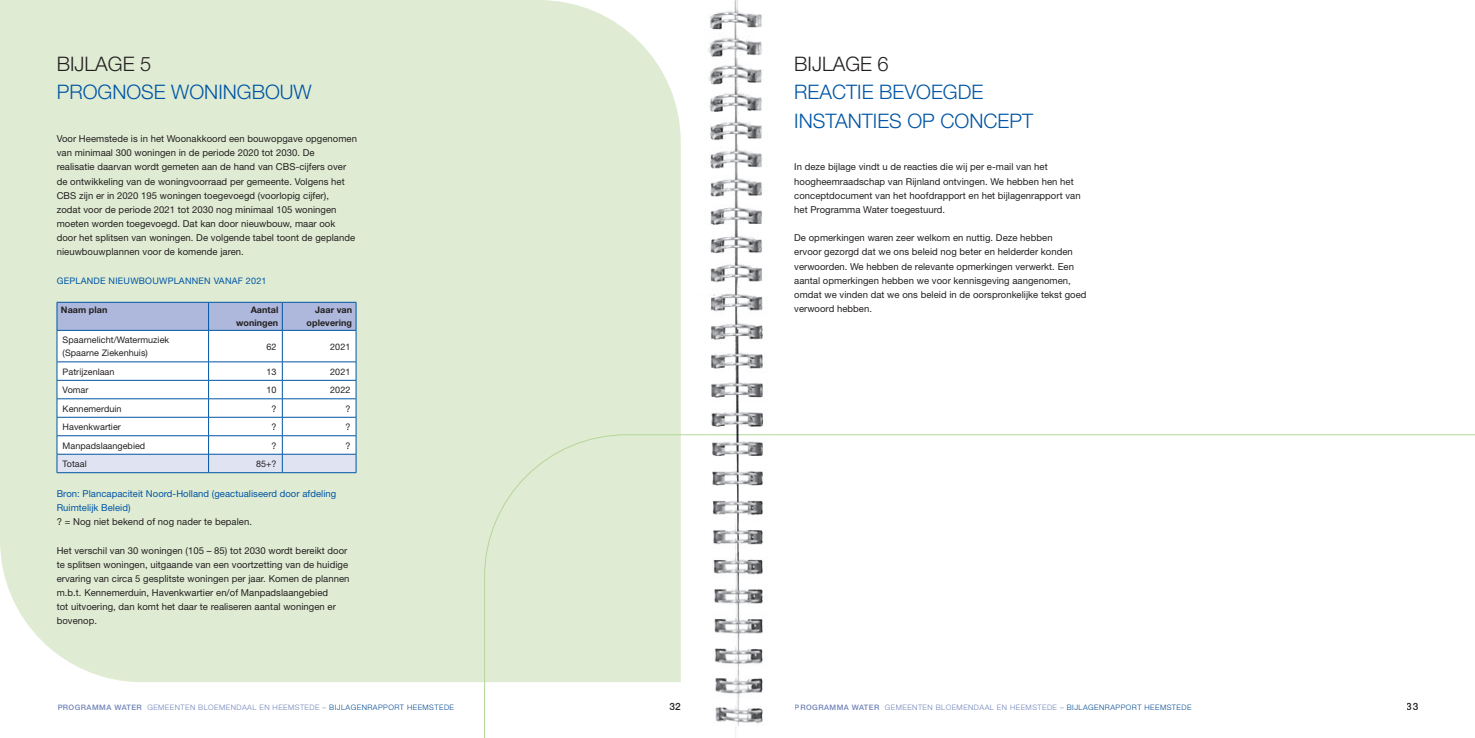
<style>
.page{position:relative;width:1475px;height:738px;background:#fff}
.page>*{position:absolute;margin:0;border:0;box-sizing:border-box;transform-origin:0 0}
.HFST_KOP{font:300 20px/28.3px "Helvetica Neue";color:#0155a5}
.HFST_KOP-2{font:300 20px "Helvetica Neue";color:#231f20}
.t1{font:500 10px "Helvetica Neue";color:#231f20}
.platte_tekst{font:9.5px/14.2px "Helvetica Neue";letter-spacing:.005em;color:#231f20}
.platte_tekst-2{font:9.5px/14.2px "Helvetica Neue";letter-spacing:.005em;color:#0155a5}
.tabeltekst{font:9px/13px "Helvetica Neue";letter-spacing:.005em;color:#231f20}
.tabeltekst-2{font:700 9px/13px "Helvetica Neue";letter-spacing:.005em;color:#231f20;text-align:right}
.Figuur_titel{font:9px "Helvetica Neue";letter-spacing:.025em;color:#0155a5}
.t2{font:300 7.5px "Helvetica Neue";letter-spacing:.06em;color:#7083b9}
.s1{font-weight:500}
.s2{color:#014a93}
</style>
<div class="page">
<div style="left:0;top:0;width:680px;height:681px;background:#dfecd3"></div>
<svg style="left:483px;top:433px;width:991px;height:304px"></svg>
<svg style="left:57px;top:302px;width:300px;height:170px"></svg>
<hr style="left:57px;top:472px;width:151px;height:1px;background:#0155a5">
<hr style="left:208px;top:472px;width:74px;height:1px;background:#0155a5">
<hr style="left:282px;top:472px;width:74px;height:1px;background:#0155a5">
<img style="left:697px;top:0;width:81px;height:737px">
<p class="HFST_KOP-2" style="left:57px;top:52px;width:96px">BIJLAGE 5</p>
<p class="HFST_KOP" style="left:57px;top:78px;width:256px">PROGNOSE WONINGBOUW</p>
<p class="platte_tekst" style="left:57px;top:131px;width:302px">Voor Heemstede is in het Woonakkoord een bouwopgave opgenomen van minimaal 300 woningen in de periode 2020 tot 2030. De<br>realisatie daarvan wordt gemeten aan de hand van CBS-cijfers over de ontwikkeling van de woningvoorraad per gemeente. Volgens het CBS zijn er in 2020 195 woningen toegevoegd (voorlopig cijfer),<br>zodat voor de periode 2021 tot 2030 nog minimaal 105 woningen moeten worden toegevoegd. Dat kan door nieuwbouw, maar ook door het splitsen van woningen. De volgende tabel toont de geplande nieuwbouwplannen voor de komende jaren.</p>
<p class="Figuur_titel" style="left:57px;top:275px;width:211px">GEPLANDE NIEUWBOUWPLANNEN VANAF 2021</p>
<p class="tabeltekst-2" style="left:61px;top:303px;width:48px">Naam plan</p>
<p class="tabeltekst-2" style="left:236px;top:303px;width:44px">Aantal woningen</p>
<p class="tabeltekst-2" style="left:306px;top:303px;width:47px">Jaar van oplevering</p>
<p class="tabeltekst" style="left:63px;top:333px;width:108px">Spaarnelicht/Watermuziek (Spaarne Ziekenhuis)</p>
<p class="tabeltekst" style="left:266px;top:339px;width:12px">62</p>
<p class="tabeltekst" style="left:330px;top:339px;width:22px">2021</p>
<p class="tabeltekst" style="left:63px;top:364px;width:53px">Patrijzenlaan</p>
<p class="tabeltekst" style="left:266px;top:364px;width:12px">13</p>
<p class="tabeltekst" style="left:330px;top:364px;width:22px">2021</p>
<p class="tabeltekst" style="left:63px;top:383px;width:27px">Vomar</p>
<p class="tabeltekst" style="left:266px;top:383px;width:12px">10</p>
<p class="tabeltekst" style="left:330px;top:383px;width:22px">2022</p>
<p class="tabeltekst" style="left:63px;top:401px;width:60px">Kennemerduin</p>
<p class="tabeltekst" style="left:271px;top:401px;width:7px">?</p>
<p class="tabeltekst" style="left:345px;top:401px;width:7px">?</p>
<p class="tabeltekst" style="left:63px;top:420px;width:60px">Havenkwartier</p>
<p class="tabeltekst" style="left:271px;top:420px;width:7px">?</p>
<p class="tabeltekst" style="left:345px;top:420px;width:7px">?</p>
<p class="tabeltekst" style="left:63px;top:438px;width:84px">Manpadslaangebied</p>
<p class="tabeltekst" style="left:271px;top:438px;width:7px">?</p>
<p class="tabeltekst" style="left:345px;top:438px;width:7px">?</p>
<p class="tabeltekst" style="left:63px;top:457px;width:26px">Totaal</p>
<p class="tabeltekst" style="left:256px;top:457px;width:22px">85+?</p>
<p class="platte_tekst-2" style="left:57px;top:485px;width:281px">Bron: Plancapaciteit Noord-Holland (geactualiseerd door afdeling<br>Ruimtelijk Beleid)</p>
<p class="platte_tekst" style="left:57px;top:514px;width:197px">? = Nog niet bekend of nog nader te bepalen.</p>
<p class="platte_tekst" style="left:57px;top:542px;width:294px">Het verschil van 30 woningen (105 – 85) tot 2030 wordt bereikt door te splitsen woningen, uitgaande van een voortzetting van de huidige ervaring van circa 5 gesplitste woningen per jaar. Komen de plannen m.b.t. Kennemerduin, Havenkwartier en/of Manpadslaangebied<br>tot uitvoering, dan komt het daar te realiseren aantal woningen er bovenop.</p>
<p class="HFST_KOP-2" style="left:794px;top:52px;width:96px">BIJLAGE 6</p>
<p class="HFST_KOP" style="left:794px;top:78px;width:240px">REACTIE BEVOEGDE<br>INSTANTIES OP CONCEPT</p>
<p class="platte_tekst" style="left:794px;top:159px;width:288px">In deze bijlage vindt u de reacties die wij per e-mail van het hoogheemraadschap van Rijnland ontvingen. We hebben hen het conceptdocument van het hoofdrapport en het bijlagenrapport van het Programma Water toegestuurd.</p>
<p class="platte_tekst" style="left:794px;top:230px;width:294px">De opmerkingen waren zeer welkom en nuttig. Deze hebben<br>ervoor gezorgd dat we ons beleid nog beter en helderder konden verwoorden. We hebben de relevante opmerkingen verwerkt. Een aantal opmerkingen hebben we voor kennisgeving aangenomen, omdat we vinden dat we ons beleid in de oorspronkelijke tekst goed verwoord hebben.</p>
<p class="t2" style="left:57px;top:701px;width:398px"><span class="s1">PROGRAMMA WATER</span> GEMEENTEN BLOEMENDAAL EN HEEMSTEDE – <span class="s2">BIJLAGENRAPPORT HEEMSTEDE</span></p>
<p class="t1" style="left:669px;top:699px;width:13px">32</p>
<p class="t2" style="left:794px;top:701px;width:398px"><span class="s1">PROGRAMMA WATER</span> GEMEENTEN BLOEMENDAAL EN HEEMSTEDE – <span class="s2">BIJLAGENRAPPORT HEEMSTEDE</span></p>
<p class="t1" style="left:1406px;top:699px;width:13px">33</p>
</div>
